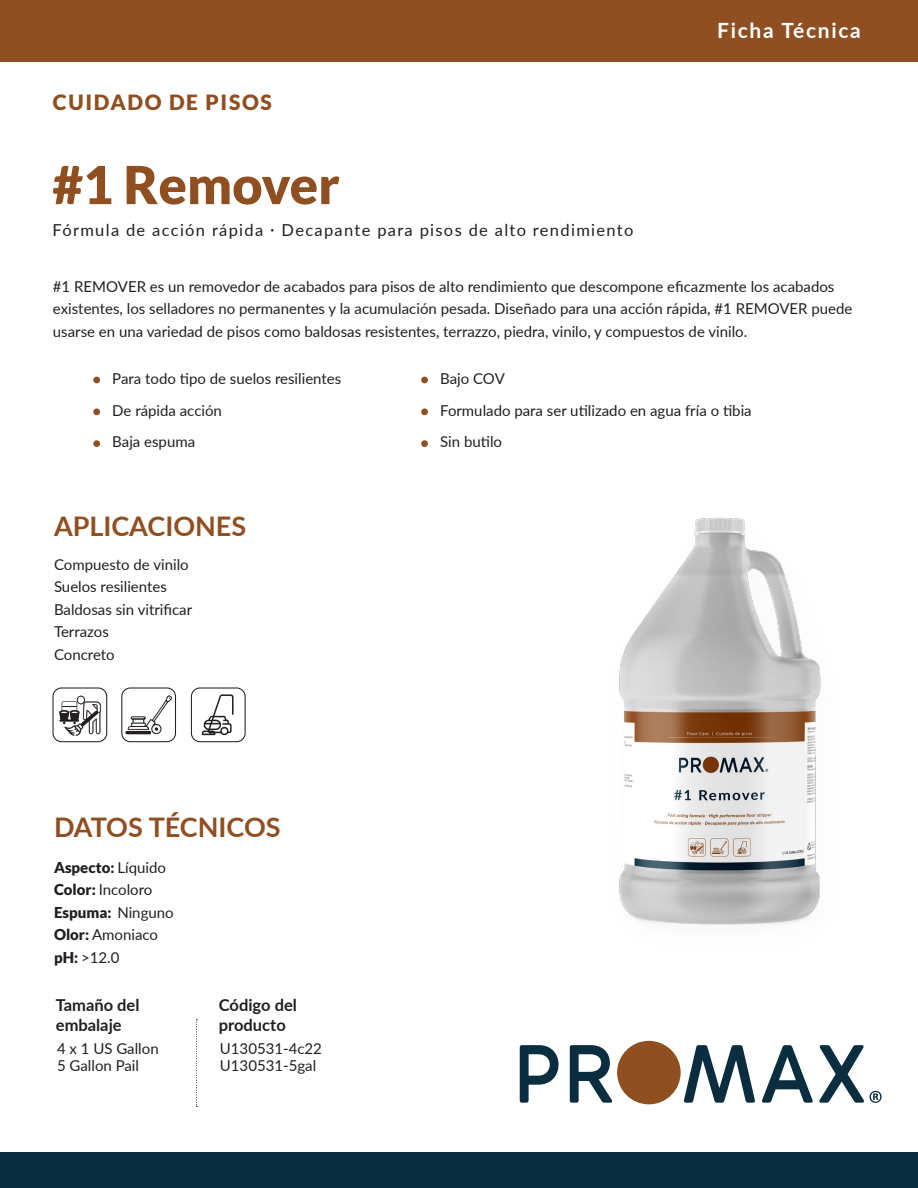
<style>
.page{position:relative;width:918px;height:1188px;background:#fff}
.page>*{position:absolute;margin:0;border:0;box-sizing:border-box;transform-origin:0 0}
.t1{font:900 52.5px "Lato";color:#8f4f21}
.t2{font:700 27px "Lato";color:#8f4f21}
.t3{font:900 21px "Lato";letter-spacing:.08em;color:#8f4f21}
.t4{font:700 21px "Lato";letter-spacing:.08em;color:#fff}
.t5{font:16.5px "Lato";letter-spacing:.08em;color:#231f20}
.t6{font:700 16.5px/19.8px "Lato";color:#231f20}
.t7{font:15px/22.5px "Lato";color:#231f20}
.t8{font:900 15px "Lato";color:#231f20}
.s1{font-weight:400}
.s2{font-weight:900}
</style>
<div class="page">
<div style="left:0;top:0;width:918px;height:61px;background:#8f4f21"></div>
<div style="left:0;top:1153px;width:918px;height:35px;background:#0a2e40"></div>
<svg style="left:196px;top:1019px;width:2px;height:88px"></svg>
<div style="left:93px;top:377px;width:7px;height:6px;background:#8f4f21;border-radius:50%"></div>
<div style="left:93px;top:408px;width:7px;height:7px;background:#8f4f21;border-radius:50%"></div>
<div style="left:93px;top:440px;width:7px;height:7px;background:#8f4f21;border-radius:50%"></div>
<div style="left:421px;top:377px;width:7px;height:6px;background:#8f4f21;border-radius:50%"></div>
<div style="left:421px;top:408px;width:7px;height:7px;background:#8f4f21;border-radius:50%"></div>
<div style="left:421px;top:440px;width:7px;height:7px;background:#8f4f21;border-radius:50%"></div>
<img style="left:619px;top:517px;width:202px;height:408px">
<svg style="left:520px;top:1045px;width:39px;height:58px"></svg>
<svg style="left:570px;top:1045px;width:43px;height:58px"></svg>
<svg style="left:684px;top:1045px;width:71px;height:58px"></svg>
<svg style="left:762px;top:1045px;width:51px;height:58px"></svg>
<svg style="left:819px;top:1045px;width:63px;height:58px"></svg>
<div style="left:617px;top:1041px;width:64px;height:63px;background:#8f4f21;border-radius:50%"></div>
<div style="left:53px;top:687px;width:54px;height:55px;border:1px solid #231f20;border-radius:8px"></div>
<div style="left:121px;top:687px;width:55px;height:55px;border:1px solid #231f20;border-radius:8px"></div>
<svg style="left:59px;top:696px;width:42px;height:40px"></svg>
<svg style="left:125px;top:695px;width:47px;height:40px"></svg>
<div style="left:191px;top:687px;width:55px;height:55px;border:1px solid #231f20;border-radius:8px"></div>
<svg style="left:202px;top:694px;width:32px;height:42px"></svg>
<p class="t3" style="left:53px;top:90px;width:221px">CUIDADO DE PISOS</p>
<p class="t1" style="left:52px;top:154px;width:289px">#1 Remover</p>
<p class="t5" style="left:52px;top:218px;width:583px">Fórmula de acción rápida · Decapante para pisos de alto rendimiento</p>
<p class="t4" style="left:717px;top:15px;width:145px">Ficha Técnica</p>
<p class="t7" style="left:53px;top:275px;width:801px">#1 REMOVER es un removedor de acabados para pisos de alto rendimiento que descompone eficazmente los acabados existentes, los selladores no permanentes y la acumulación pesada. Diseñado para una acción rápida, #1 REMOVER puede usarse en una variedad de pisos como baldosas resistentes, terrazzo, piedra, vinilo, y compuestos de vinilo.</p>
<p class="t7" style="left:112px;top:366px;width:231px">Para todo tipo de suelos resilientes</p>
<p class="t7" style="left:112px;top:398px;width:111px">De rápida acción</p>
<p class="t7" style="left:112px;top:430px;width:84px">Baja espuma</p>
<p class="t7" style="left:440px;top:366px;width:66px">Bajo COV</p>
<p class="t7" style="left:440px;top:398px;width:313px">Formulado para ser utilizado en agua fría o tibia</p>
<p class="t7" style="left:440px;top:430px;width:63px">Sin butilo</p>
<p class="t2" style="left:54px;top:506px;width:194px">APLICACIONES</p>
<p class="t7" style="left:54px;top:553px;width:136px">Compuesto de vinilo</p>
<p class="t7" style="left:54px;top:575px;width:114px">Suelos resilientes</p>
<p class="t7" style="left:54px;top:598px;width:140px">Baldosas sin vitrificar</p>
<p class="t7" style="left:54px;top:620px;width:56px">Terrazos</p>
<p class="t7" style="left:54px;top:643px;width:62px">Concreto</p>
<p class="t2" style="left:54px;top:807px;width:228px">DATOS TÉCNICOS</p>
<p class="t8" style="left:54px;top:858px;width:114px">Aspecto: <span class="s1">Líquido</span></p>
<p class="t7" style="left:54px;top:878px;width:100px"><span class="s2">Color:</span> Incoloro</p>
<p class="t8" style="left:54px;top:903px;width:121px">Espuma: <span class="s1">Ninguno</span></p>
<p class="t7" style="left:54px;top:923px;width:106px"><span class="s2">Olor:</span> Amoniaco</p>
<p class="t7" style="left:54px;top:945px;width:67px"><span class="s2">pH:</span> &gt;12.0</p>
<p class="t6" style="left:56px;top:995px;width:85px">Tamaño del embalaje</p>
<p class="t6" style="left:219px;top:995px;width:80px">Código del producto</p>
<p class="t7" style="left:57px;top:1037px;width:103px">4 x 1 US Gallon</p>
<p class="t7" style="left:57px;top:1053px;width:84px">5 Gallon Pail</p>
<p class="t7" style="left:220px;top:1040px;width:104px;line-height:16.5px">U130531-4c22<br>U130531-5gal</p>
</div>
